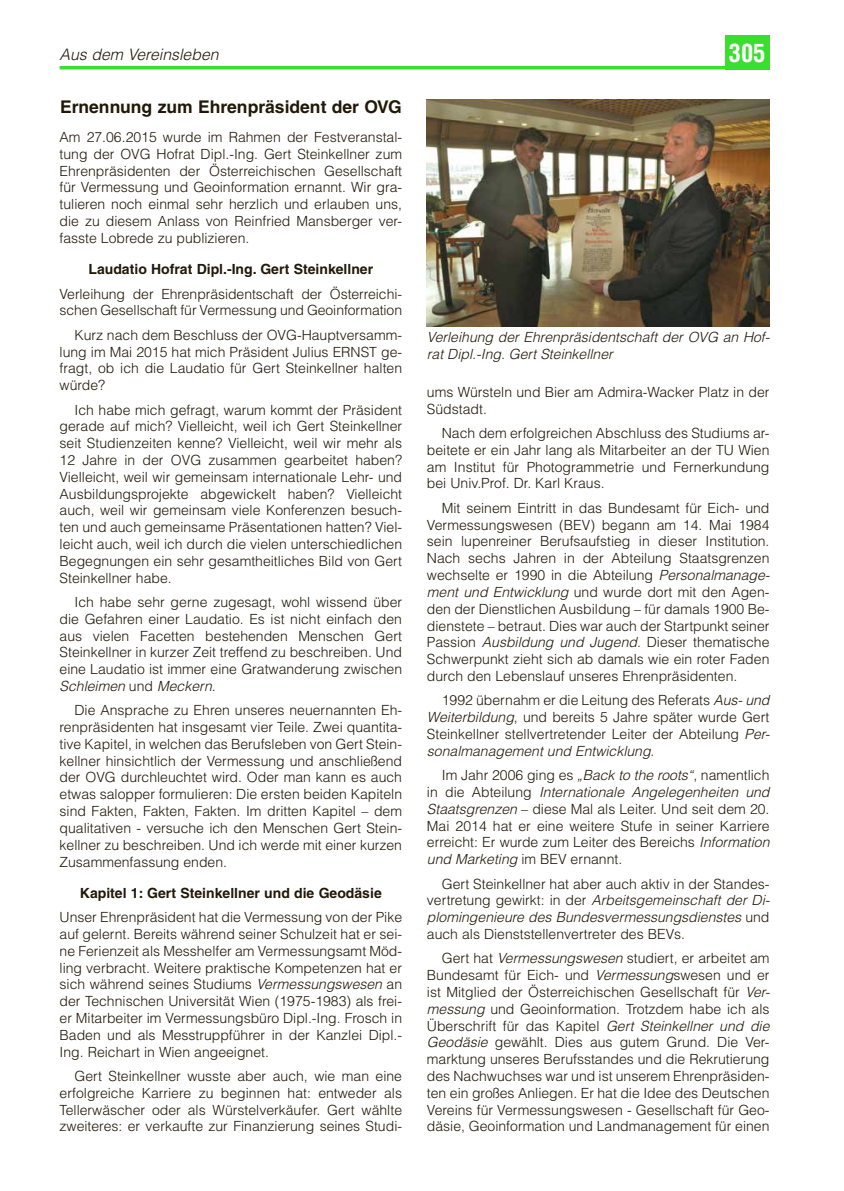
<style>
.page{position:relative;width:844px;height:1191px;background:#fff}
.page>*{position:absolute;margin:0;border:0;box-sizing:border-box;transform-origin:0 0}
.t1{font:700 condensed 24.5px "Helvetica";color:#fff}
.t2{font:700 17.5px "Helvetica";color:#211808}
.t3{font:italic 300 15.75px "Helvetica";color:#211808}
.t4{font:300 14px/16.8px "Helvetica";color:#211808;text-align:justify}
.t5{font:700 14px "Helvetica";color:#211808}
.t6{font:italic 300 14px/16.8px "Helvetica";color:#211808}
.s1{font-style:italic}
</style>
<div class="page">
<hr style="left:60px;top:66px;width:699px;height:3px;background:#3ade2d">
<div style="left:724px;top:35px;width:45px;height:34px;background:#3ade2d"></div>
<img style="left:427px;top:99px;width:342px;height:227px">
<p class="t3" style="left:60px;top:44px;width:160px">Aus dem Vereinsleben</p>
<h1 class="t1" style="left:728px;top:38px;width:38px">305</h1>
<p class="t2" style="left:60px;top:96px;width:343px">Ernennung zum Ehrenpräsident der OVG</p>
<p class="t4" style="left:60px;top:128px;width:344px">Am 27.06.2015 wurde im Rahmen der Festveranstal&shy;tung der OVG Hofrat Dipl.-Ing. Gert Steinkellner zum Ehrenpräsidenten der Österreichischen Gesellschaft für Vermessung und Geoinformation ernannt. Wir gra&shy;tulieren noch einmal sehr herzlich und erlauben uns, die zu diesem Anlass von Reinfried Mansberger ver&shy;fasste Lobrede zu publizieren.</p>
<p class="t5" style="left:88px;top:261px;width:286px">Laudatio Hofrat Dipl.-Ing. Gert Steinkellner</p>
<p class="t4" style="left:60px;top:285px;width:344px">Verleihung der Ehrenpräsidentschaft der Österreichi&shy;schen Gesellschaft für Vermessung und Geoinformation</p>
<p class="t4" style="left:60px;top:326px;width:344px;text-indent:15px">Kurz nach dem Beschluss der OVG-Hauptversamm&shy;lung im Mai 2015 hat mich Präsident Julius ERNST ge&shy;fragt, ob ich die Laudatio für Gert Steinkellner halten würde?</p>
<p class="t4" style="left:60px;top:401px;width:344px;text-indent:15px">Ich habe mich gefragt, warum kommt der Präsident gerade auf mich? Vielleicht, weil ich Gert Steinkellner seit Studienzeiten kenne? Vielleicht, weil wir mehr als 12 Jahre in der OVG zusammen gearbeitet haben?<br>Vielleicht, weil wir gemeinsam internationale Lehr- und Ausbildungsprojekte abgewickelt haben? Vielleicht auch, weil wir gemeinsam viele Konferenzen besuch&shy;ten und auch gemeinsame Präsentationen hatten? Viel&shy;leicht auch, weil ich durch die vielen unterschiedlichen Begegnungen ein sehr gesamtheitliches Bild von Gert Steinkellner habe.</p>
<p class="t4" style="left:60px;top:593px;width:344px;text-indent:15px">Ich habe sehr gerne zugesagt, wohl wissend über die Gefahren einer Laudatio. Es ist nicht einfach den aus vielen Facetten bestehenden Menschen Gert Steinkellner in kurzer Zeit treffend zu beschreiben. Und eine Laudatio ist immer eine Gratwanderung zwischen <span class="s1">Schleimen</span> und <span class="s1">Meckern</span>.</p>
<p class="t4" style="left:60px;top:701px;width:344px;text-indent:15px">Die Ansprache zu Ehren unseres neuernannten Eh&shy;renpräsidenten hat insgesamt vier Teile. Zwei quantita&shy;tive Kapitel, in welchen das Berufsleben von Gert Stein&shy;kellner hinsichtlich der Vermessung und anschließend der OVG durchleuchtet wird. Oder man kann es auch etwas salopper formulieren: Die ersten beiden Kapiteln sind Fakten, Fakten, Fakten. Im dritten Kapitel – dem qualitativen - versuche ich den Menschen Gert Stein&shy;kellner zu beschreiben. Und ich werde mit einer kurzen Zusammenfassung enden.</p>
<p class="t5" style="left:80px;top:884px;width:303px">Kapitel 1: Gert Steinkellner und die Geodäsie</p>
<p class="t4" style="left:60px;top:908px;width:344px">Unser Ehrenpräsident hat die Vermessung von der Pike auf gelernt. Bereits während seiner Schulzeit hat er sei&shy;ne Ferienzeit als Messhelfer am Vermessungsamt Möd&shy;ling verbracht. Weitere praktische Kompetenzen hat er sich während seines Studiums <span class="s1">Vermessungswesen</span> an der Technischen Universität Wien (1975-1983) als frei&shy;er Mitarbeiter im Vermessungsbüro Dipl.-Ing. Frosch in Baden und als Messtruppführer in der Kanzlei Dipl.- Ing. Reichart in Wien angeeignet.</p>
<p class="t4" style="left:60px;top:1067px;width:344px;text-indent:15px">Gert Steinkellner wusste aber auch, wie man eine erfolgreiche Karriere zu beginnen hat: entweder als Tellerwäscher oder als Würstelverkäufer. Gert wählte zweiteres: er verkaufte zur Finanzierung seines Studi-</p>
<p class="t6" style="left:427px;top:328px;width:343px">Verleihung der Ehrenpräsidentschaft der OVG an Hof&shy;rat Dipl.-Ing. Gert Steinkellner</p>
<p class="t4" style="left:427px;top:383px;width:344px">ums Würsteln und Bier am Admira-Wacker Platz in der<br>Südstadt.</p>
<p class="t4" style="left:427px;top:424px;width:344px;text-indent:15px">Nach dem erfolgreichen Abschluss des Studiums ar&shy;beitete er ein Jahr lang als Mitarbeiter an der TU Wien am Institut für Photogrammetrie und Fernerkundung bei Univ.Prof. Dr. Karl Kraus.</p>
<p class="t4" style="left:427px;top:499px;width:344px;text-indent:15px">Mit seinem Eintritt in das Bundesamt für Eich- und Vermessungswesen (BEV) begann am 14. Mai 1984 sein lupenreiner Berufsaufstieg in dieser Institution.<br>Nach sechs Jahren in der Abteilung Staatsgrenzen wechselte er 1990 in die Abteilung <span class="s1">Personalmanage&shy;ment und Entwicklung</span> und wurde dort mit den Agen&shy;den der Dienstlichen Ausbildung – für damals 1900 Be&shy;dienstete – betraut. Dies war auch der Startpunkt seiner Passion <span class="s1">Ausbildung und Jugend</span>. Dieser thematische Schwerpunkt zieht sich ab damals wie ein roter Faden durch den Lebenslauf unseres Ehrenpräsidenten.</p>
<p class="t4" style="left:427px;top:691px;width:344px;text-indent:15px">1992 übernahm er die Leitung des Referats <span class="s1">Aus- und Weiterbildung</span>, und bereits 5 Jahre später wurde Gert Steinkellner stellvertretender Leiter der Abteilung <span class="s1">Per&shy;sonalmanagement und Entwicklung</span>.</p>
<p class="t4" style="left:427px;top:766px;width:344px;text-indent:15px">Im Jahr 2006 ging es <span class="s1">„Back to the roots“</span>, namentlich in die Abteilung <span class="s1">Internationale Angelegenheiten und Staatsgrenzen</span> – diese Mal als Leiter. Und seit dem 20.<br>Mai 2014 hat er eine weitere Stufe in seiner Karriere erreicht: Er wurde zum Leiter des Bereichs <span class="s1">Information und Marketing</span> im BEV ernannt.</p>
<p class="t4" style="left:427px;top:874px;width:344px;text-indent:15px">Gert Steinkellner hat aber auch aktiv in der Standes&shy;vertretung gewirkt: in der <span class="s1">Arbeitsgemeinschaft der Di&shy;plomingenieure des Bundesvermessungsdienstes</span> und auch als Dienststellenvertreter des BEVs.</p>
<p class="t4" style="left:427px;top:949px;width:344px;text-indent:15px">Gert hat <span class="s1">Vermessungswesen</span> studiert, er arbeitet am Bundesamt für Eich- und <span class="s1">Vermessung</span>swesen und er ist Mitglied der Österreichischen Gesellschaft für <span class="s1">Ver&shy;messung</span> und Geoinformation. Trotzdem habe ich als Überschrift für das Kapitel <span class="s1">Gert Steinkellner und die Geodäsie</span> gewählt. Dies aus gutem Grund. Die Ver&shy;marktung unseres Berufsstandes und die Rekrutierung des Nachwuchses war und ist unserem Ehrenpräsiden&shy;ten ein großes Anliegen. Er hat die Idee des Deutschen Vereins für Vermessungswesen - Gesellschaft für Geo&shy;däsie, Geoinformation und Landmanagement für einen</p>
</div>
